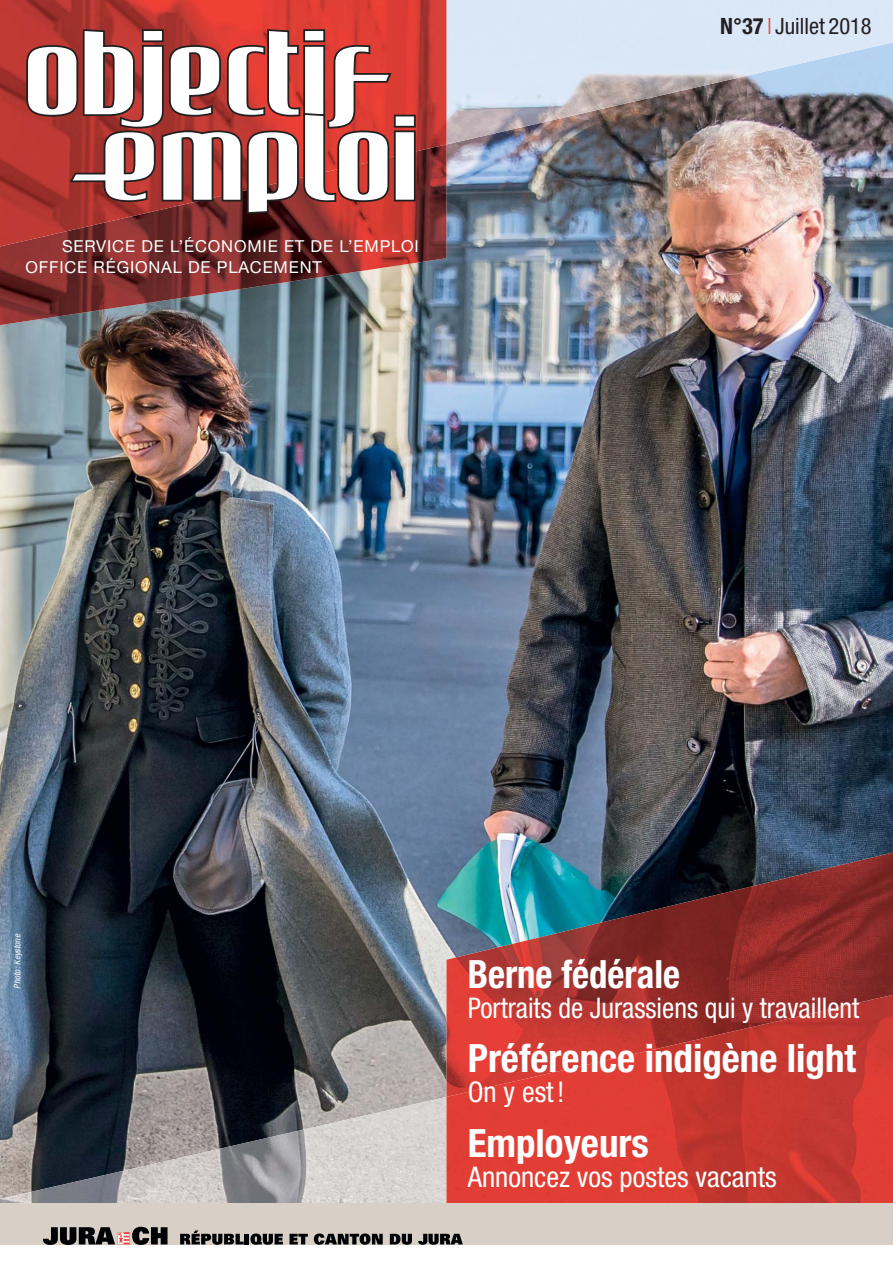
<style>
.page{position:relative;width:893px;height:1263px;background:#fff}
.page>*{position:absolute;margin:0;border:0;box-sizing:border-box;transform-origin:0 0}
.t1{font:700 condensed 39px "Helvetica Neue LT Std";color:#fff}
.t2{font:700 condensed 39px "Helvetica Neue LT Std";color:#fff;scale:.94 1}
.t3{font:condensed 28.5px "Helvetica Neue LT Std";color:#fff;scale:.96 1}
.t4{font:condensed 28.5px "Helvetica Neue LT Std";color:#fff}
.t5{font:condensed 22.5px "Helvetica Neue LT Std";color:#231f20}
.t6{font:16.5px/21px "Helvetica Neue LT Std";letter-spacing:.05em;color:#fff}
.t7{font:italic condensed 9px "Helvetica Neue LT Std";color:#fff}
.s1{font-weight:700}
.s2{font-weight:300;color:#ef4035}
</style>
<div class="page">
<img style="left:0;top:144px;width:893px;height:953px">
<img style="left:0;top:1097px;width:446px;height:106px">
<img style="left:446px;top:852px;width:447px;height:143px">
<img style="left:446px;top:995px;width:447px;height:208px">
<img style="left:446px;top:0;width:447px;height:144px">
<div style="left:0;top:1203px;width:893px;height:42px;background:#d8d0c7"></div>
<svg style="left:43px;top:1227px;width:125px;height:18px"></svg>
<svg style="left:180px;top:1230px;width:64px;height:15px"></svg>
<hr style="left:245px;top:1234px;width:4px;height:10px;background:#000104">
<svg style="left:250px;top:1233px;width:33px;height:12px"></svg>
<svg style="left:290px;top:1234px;width:18px;height:10px"></svg>
<svg style="left:314px;top:1233px;width:69px;height:12px"></svg>
<svg style="left:390px;top:1234px;width:22px;height:11px"></svg>
<svg style="left:418px;top:1233px;width:45px;height:12px"></svg>
<img style="left:0;top:247px;width:446px;height:78px">
<img style="left:0;top:0;width:446px;height:247px">
<svg style="left:26px;top:29px;width:390px;height:185px"></svg>
<p class="t6" style="left:26px;top:235px;width:395px;text-indent:36px">SERVICE DE L’ÉCONOMIE ET DE L’EMPLOI<br>OFFICE RÉGIONAL DE PLACEMENT</p>
<h3 class="t5" style="left:720px;top:18px;width:153px"><span class="s1">N°37</span> <span class="s2">I</span> Juillet 2018</h3>
<p class="t7" style="left:14px;top:989px;width:56px;rotate:-90deg">Photo : Keystone</p>
<h1 class="t2" style="left:468px;top:960px;width:227px">Berne fédérale</h1>
<h2 class="t3" style="left:468px;top:998px;width:409px">Portraits de Jurassiens qui y travaillent</h2>
<h1 class="t1" style="left:468px;top:1044px;width:390px">Préférence indigène light</h1>
<h2 class="t4" style="left:468px;top:1082px;width:98px">On y est !</h2>
<h1 class="t1" style="left:468px;top:1129px;width:183px">Employeurs</h1>
<h2 class="t4" style="left:468px;top:1166px;width:310px">Annoncez vos postes vacants</h2>
</div>
